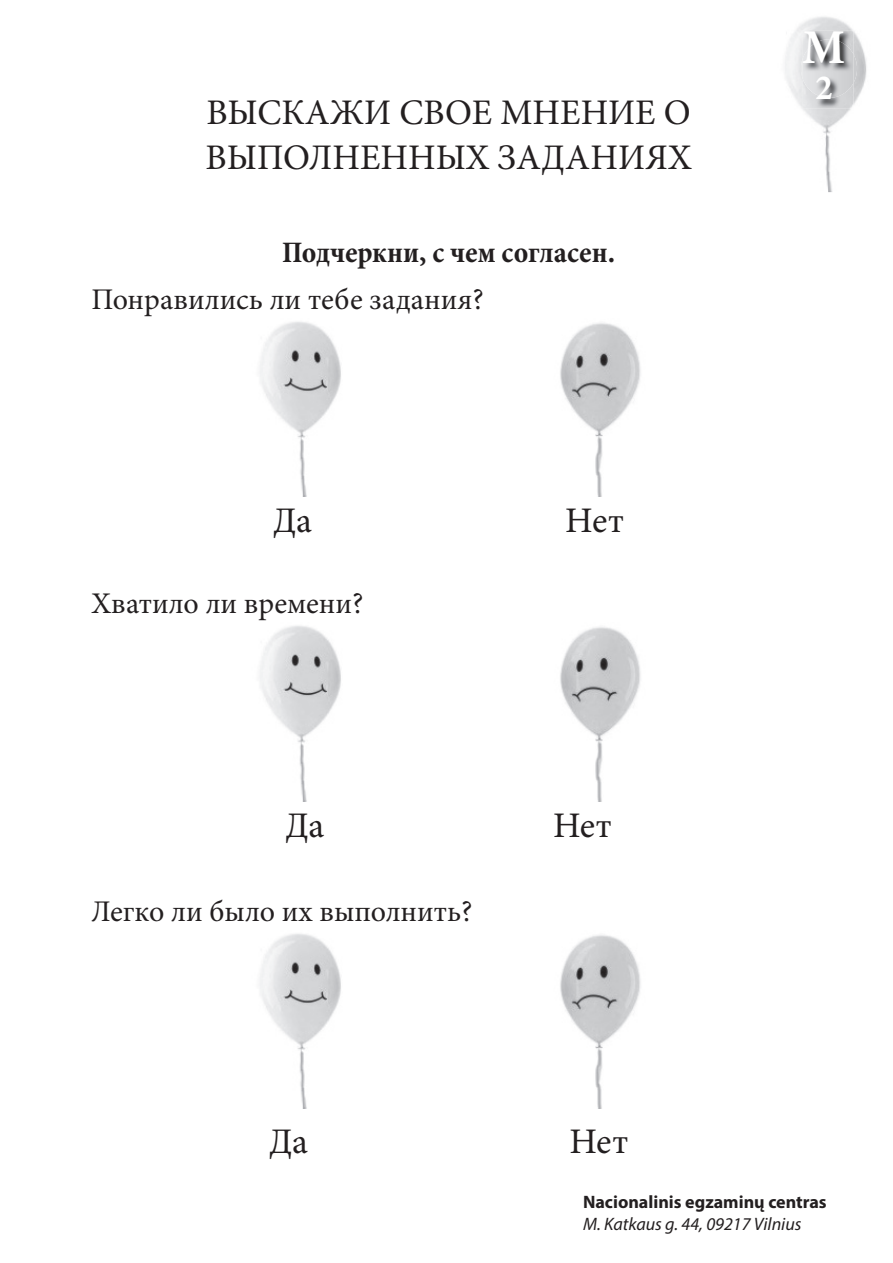
<style>
.page{position:relative;width:893px;height:1263px;background:#fff}
.page>*{position:absolute;margin:0;border:0;box-sizing:border-box;transform-origin:0 0}
.t1{font:700 48.6px "Minion Pro";color:#fff}
.t2{font:36px/45px "Minion Pro";color:#231f20}
.t3{font:700 35.55px "Minion Pro";color:#fff}
.t4{font:30px "Minion Pro";color:#231f20}
.t5{font:700 condensed 30px "Minion Pro";color:#231f20}
.t6{font:700 18px "Myriad Pro";color:#231f20}
.t7{font:italic 18px "Myriad Pro";color:#231f20}
</style>
<div class="page">
<img style="left:785px;top:17px;width:82px;height:175px">
<svg style="left:801px;top:54px;width:56px;height:29px"></svg>
<img style="left:803px;top:30px;width:51px;height:79px">
<img style="left:803px;top:39px;width:51px;height:59px">
<img style="left:260px;top:322px;width:381px;height:175px">
<img style="left:260px;top:626px;width:381px;height:175px">
<img style="left:260px;top:934px;width:381px;height:175px">
<p class="t2" style="left:206px;top:90px;width:487px">ВЫСКАЖИ СВОЕ МНЕНИЕ О<br>ВЫПОЛНЕННЫХ ЗАДАНИЯХ</p>
<p class="t5" style="left:282px;top:232px;width:335px">Подчеркни, с чем согласен.</p>
<p class="t4" style="left:91px;top:279px;width:394px">Понравились ли тебе задания?</p>
<p class="t2" style="left:273px;top:498px;width:40px">Да</p>
<p class="t2" style="left:565px;top:498px;width:60px">Нет</p>
<p class="t4" style="left:91px;top:583px;width:274px">Хватило ли времени?</p>
<p class="t2" style="left:285px;top:803px;width:40px">Да</p>
<p class="t2" style="left:553px;top:803px;width:60px">Нет</p>
<p class="t4" style="left:91px;top:891px;width:383px">Легко ли было их выполнить?</p>
<p class="t2" style="left:269px;top:1119px;width:40px">Да</p>
<p class="t2" style="left:569px;top:1119px;width:60px">Нет</p>
<h1 class="t1" style="left:802px;top:13px;width:45px">M</h1>
<p class="t3" style="left:815px;top:63px;width:19px">2</p>
<p class="t6" style="left:583px;top:1190px;width:245px">Nacionalinis egzaminų centras</p>
<p class="t7" style="left:583px;top:1213px;width:220px">M. Katkaus g. 44, 09217 Vilnius</p>
</div>
